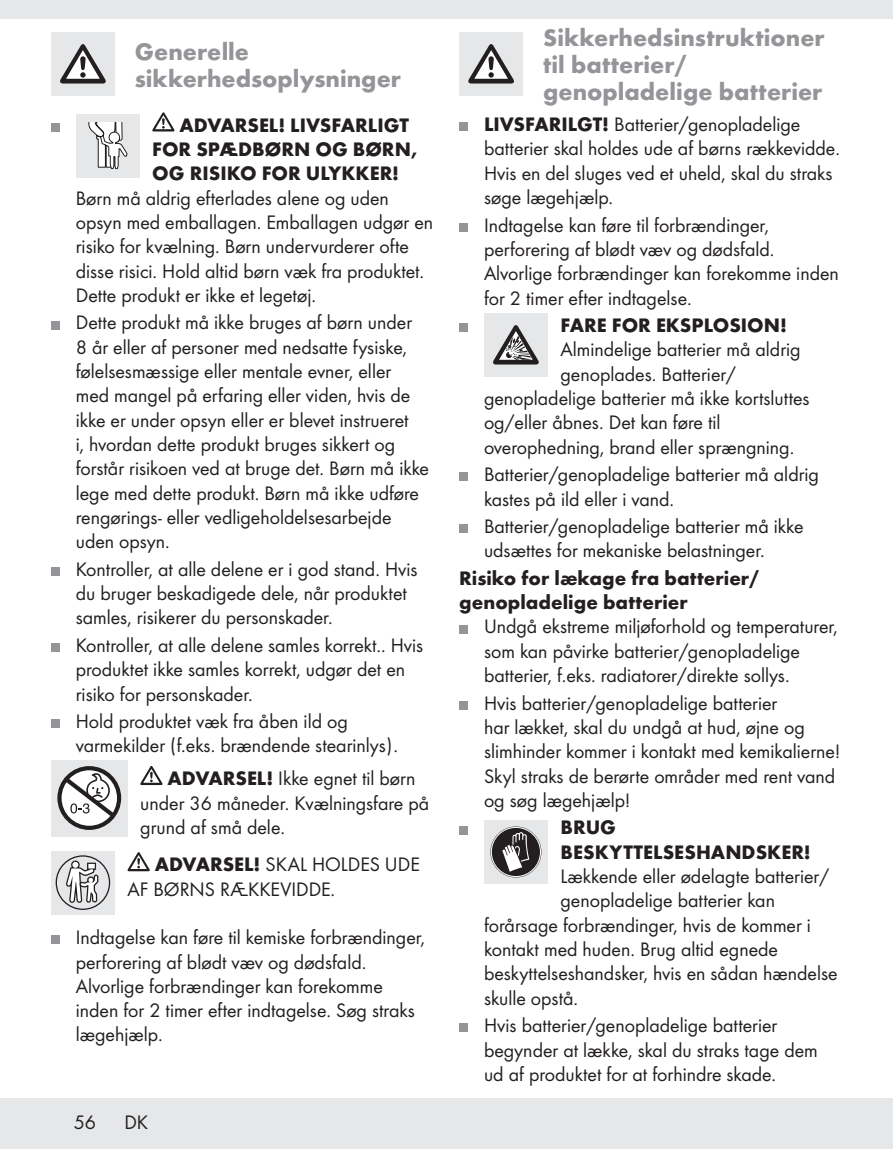
<style>
.page{position:relative;width:893px;height:1149px;background:#fff}
.page>*{position:absolute;margin:0;border:0;box-sizing:border-box;transform-origin:0 0}
.t1{font:700 24.75px/27px "Futura";color:#939598}
.t2{font:20.25px/24.3px "Futura Boo";color:#231f20}
.t3{font:700 20.25px/24.3px "Futura";color:#231f20}
.s1{font-family:"Futura";font-weight:700}
</style>
<div class="page">
<div style="left:0;top:1097px;width:893px;height:51px;background:#e6e7e9"></div>
<div style="left:0;top:0;width:893px;height:19px;background:#e6e7e9"></div>
<div style="left:51px;top:32px;width:64px;height:64px;background:#e6e7e9"></div>
<svg style="left:60px;top:44px;width:46px;height:39px"></svg>
<div style="left:51px;top:123px;width:9px;height:9px;background:#939598"></div>
<div style="left:76px;top:114px;width:64px;height:64px;background:#e6e7e9"></div>
<svg style="left:88px;top:123px;width:40px;height:46px"></svg>
<svg style="left:152px;top:112px;width:22px;height:19px"></svg>
<div style="left:51px;top:321px;width:9px;height:8px;background:#939598"></div>
<div style="left:51px;top:567px;width:9px;height:8px;background:#939598"></div>
<div style="left:51px;top:643px;width:9px;height:8px;background:#939598"></div>
<div style="left:51px;top:719px;width:9px;height:9px;background:#939598"></div>
<div style="left:51px;top:759px;width:77px;height:77px;background:#e6e7e9"></div>
<svg style="left:140px;top:766px;width:22px;height:18px"></svg>
<div style="left:51px;top:850px;width:64px;height:64px;background:#e6e7e9"></div>
<svg style="left:57px;top:766px;width:64px;height:178px"></svg>
<svg style="left:128px;top:852px;width:22px;height:19px"></svg>
<div style="left:51px;top:935px;width:9px;height:8px;background:#939598"></div>
<div style="left:459px;top:32px;width:64px;height:64px;background:#e6e7e9"></div>
<svg style="left:468px;top:44px;width:46px;height:39px"></svg>
<div style="left:459px;top:122px;width:9px;height:9px;background:#939598"></div>
<div style="left:459px;top:223px;width:9px;height:8px;background:#939598"></div>
<div style="left:459px;top:323px;width:9px;height:9px;background:#939598"></div>
<div style="left:484px;top:313px;width:64px;height:63px;background:#e6e7e9"></div>
<svg style="left:493px;top:325px;width:46px;height:39px"></svg>
<div style="left:459px;top:472px;width:9px;height:9px;background:#939598"></div>
<div style="left:459px;top:524px;width:9px;height:9px;background:#939598"></div>
<div style="left:459px;top:624px;width:9px;height:9px;background:#939598"></div>
<div style="left:459px;top:700px;width:9px;height:9px;background:#939598"></div>
<div style="left:459px;top:825px;width:9px;height:9px;background:#939598"></div>
<div style="left:484px;top:819px;width:64px;height:64px;background:#e6e7e9"></div>
<svg style="left:490px;top:826px;width:51px;height:51px"></svg>
<div style="left:459px;top:1023px;width:9px;height:8px;background:#939598"></div>
<p class="t1" style="left:135px;top:37px;width:268px">Generelle sikkerhedsoplysninger</p>
<p class="t3" style="left:152px;top:111px;width:267px;text-indent:27px">ADVARSEL! LIVSFARLIGT<br>FOR SPÆDBØRN OG BØRN,<br>OG RISIKO FOR ULYKKER!</p>
<p class="t2" style="left:76px;top:185px;width:359px">Børn må aldrig efterlades alene og uden opsyn med emballagen. Emballagen udgør en risiko for kvælning. Børn undervurderer ofte disse risici. Hold altid børn væk fra produktet.<br>Dette produkt er ikke et legetøj.</p>
<p class="t2" style="left:76px;top:309px;width:355px">Dette produkt må ikke bruges af børn under<br>8 år eller af personer med nedsatte fysiske, følelsesmæssige eller mentale evner, eller med mangel på erfaring eller viden, hvis de ikke er under opsyn eller er blevet instrueret<br>i, hvordan dette produkt bruges sikkert og forstår risikoen ved at bruge det. Børn må ikke lege med dette produkt. Børn må ikke udføre rengørings- eller vedligeholdelsesarbejde uden opsyn.</p>
<p class="t2" style="left:76px;top:555px;width:343px">Kontroller, at alle delene er i god stand. Hvis du bruger beskadigede dele, når produktet samles, risikerer du personskader.</p>
<p class="t2" style="left:76px;top:631px;width:349px">Kontroller, at alle delene samles korrekt.. Hvis produktet ikke samles korrekt, udgør det en risiko for personskader.</p>
<p class="t2" style="left:76px;top:708px;width:324px">Hold produktet væk fra åben ild og varmekilder (f.eks. brændende stearinlys).</p>
<p class="t2" style="left:140px;top:765px;width:290px;text-indent:27px"><span class="s1">ADVARSEL!</span> Ikke egnet til børn under 36 måneder. Kvælningsfare på grund af små dele.</p>
<p class="t2" style="left:128px;top:851px;width:294px;text-indent:27px"><span class="s1">ADVARSEL!</span> SKAL HOLDES UDE<br>AF BØRNS RÆKKEVIDDE.</p>
<p class="t2" style="left:76px;top:923px;width:351px">Indtagelse kan føre til kemiske forbrændinger, perforering af blødt væv og dødsfald.<br>Alvorlige forbrændinger kan forekomme inden for 2 timer efter indtagelse. Søg straks lægehjælp.</p>
<p class="t2" style="left:74px;top:1108px;width:24px">56</p>
<p class="t2" style="left:124px;top:1108px;width:25px">DK</p>
<p class="t1" style="left:543px;top:23px;width:283px">Sikkerhedsinstruktioner til batterier/ genopladelige batterier</p>
<p class="t2" style="left:484px;top:111px;width:357px"><span class="s1">LIVSFARILGT!</span> Batterier/genopladelige batterier skal holdes ude af børns rækkevidde.<br>Hvis en del sluges ved et uheld, skal du straks søge lægehjælp.</p>
<p class="t2" style="left:484px;top:211px;width:356px">Indtagelse kan føre til forbrændinger, perforering af blødt væv og dødsfald.<br>Alvorlige forbrændinger kan forekomme inden for 2 timer efter indtagelse.</p>
<p class="t3" style="left:560px;top:311px;width:228px">FARE FOR EKSPLOSION!</p>
<p class="t2" style="left:560px;top:336px;width:242px">Almindelige batterier må aldrig</p>
<p class="t2" style="left:560px;top:360px;width:177px">genoplades. Batterier/</p>
<p class="t2" style="left:484px;top:385px;width:327px">genopladelige batterier må ikke kortsluttes</p>
<p class="t2" style="left:484px;top:409px;width:238px">og/eller åbnes. Det kan føre til</p>
<p class="t2" style="left:484px;top:433px;width:312px">overophedning, brand eller sprængning.</p>
<p class="t2" style="left:484px;top:461px;width:337px">Batterier/genopladelige batterier må aldrig kastes på ild eller i vand.</p>
<p class="t2" style="left:484px;top:513px;width:321px">Batterier/genopladelige batterier må ikke udsættes for mekaniske belastninger.</p>
<p class="t3" style="left:459px;top:564px;width:301px">Risiko for lækage fra batterier/ genopladelige batterier</p>
<p class="t2" style="left:484px;top:613px;width:355px">Undgå ekstreme miljøforhold og temperaturer, som kan påvirke batterier/genopladelige batterier, f.eks. radiatorer/direkte sollys.</p>
<p class="t2" style="left:484px;top:689px;width:358px">Hvis batterier/genopladelige batterier<br>har lækket, skal du undgå at hud, øjne og slimhinder kommer i kontakt med kemikalierne!<br>Skyl straks de berørte områder med rent vand og søg lægehjælp!</p>
<p class="t3" style="left:560px;top:813px;width:252px">BRUG<br>BESKYTTELSESHANDSKER!</p>
<p class="t2" style="left:560px;top:862px;width:270px">Lækkende eller ødelagte batterier/</p>
<p class="t2" style="left:560px;top:887px;width:216px">genopladelige batterier kan</p>
<p class="t2" style="left:484px;top:911px;width:328px">forårsage forbrændinger, hvis de kommer i</p>
<p class="t2" style="left:484px;top:935px;width:296px">kontakt med huden. Brug altid egnede</p>
<p class="t2" style="left:484px;top:960px;width:355px">beskyttelseshandsker, hvis en sådan hændelse</p>
<p class="t2" style="left:484px;top:984px;width:96px">skulle opstå.</p>
<p class="t2" style="left:484px;top:1011px;width:335px">Hvis batterier/genopladelige batterier begynder at lække, skal du straks tage dem ud af produktet for at forhindre skade.</p>
</div>
